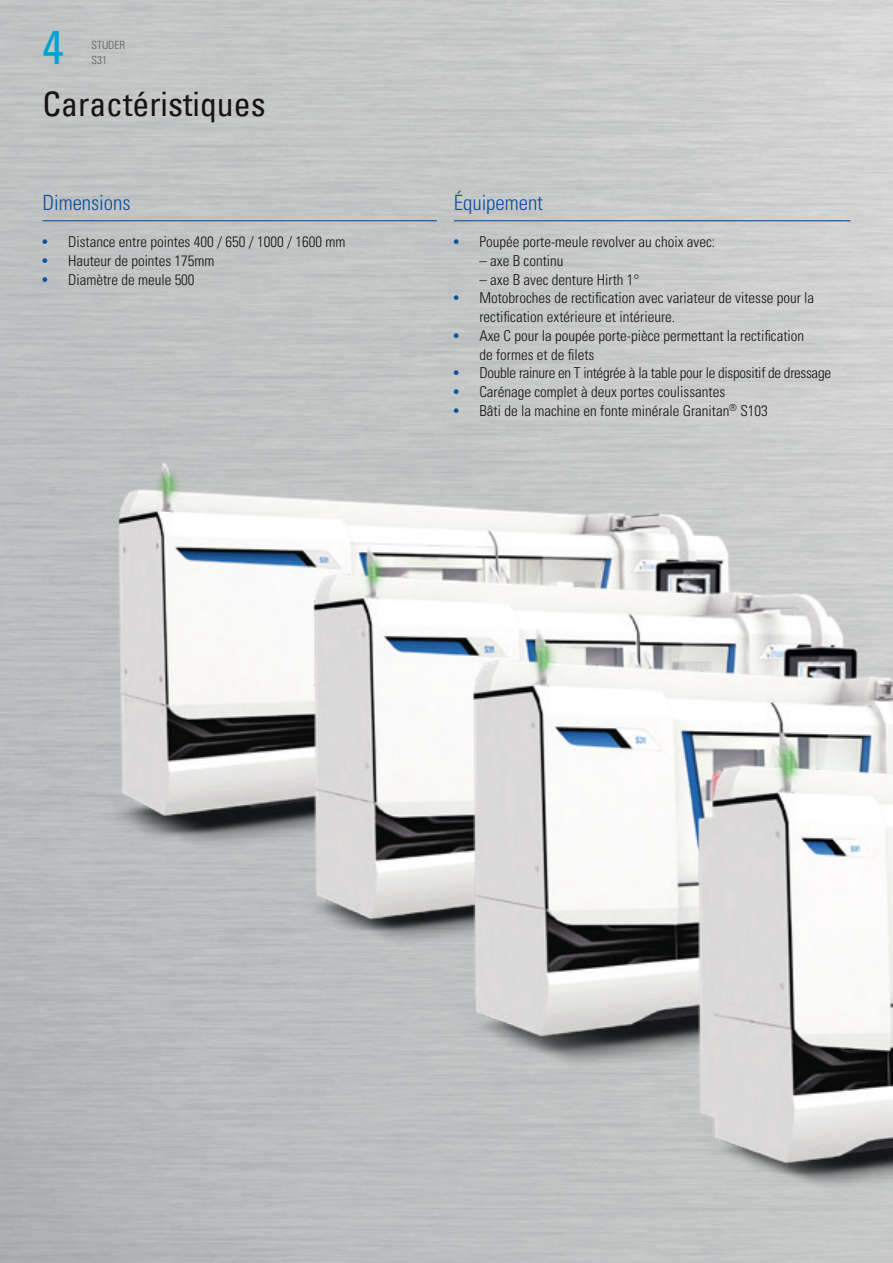
<style>
.page{position:relative;width:893px;height:1263px;background:#fff}
.page>*{position:absolute;margin:0;border:0;box-sizing:border-box;transform-origin:0 0}
.t1{font:condensed 48px "Univers Com 57";color:#00a3d3}
.t2{font:condensed 33.75px "Univers Com 57";color:#131413}
.t3{font:300 condensed 21px "Univers LT Std";letter-spacing:-.005em;color:#0d509d}
.t4{font:300 condensed 15px/18.8px "Univers LT Std";color:#131413}
.t5{font:300 condensed 15px "Univers LT Std";letter-spacing:-.02em;color:#131413}
.t6{font:300 condensed 11.25px/15px "Univers LT Std";color:#5a5a5a}
.s1{font-family:"Univers Com 57";font-weight:400;color:#0d509d}
</style>
<div class="page">
<img style="left:104px;top:444px;width:645px;height:442px">
<img style="left:201px;top:510px;width:692px;height:492px">
<img style="left:288px;top:592px;width:605px;height:555px">
<img style="left:534px;top:705px;width:359px;height:558px">
<hr style="left:43px;top:220px;width:394px;height:1px;background:#0d509d">
<hr style="left:454px;top:220px;width:396px;height:1px;background:#0d509d">
<h1 class="t1" style="left:43px;top:17px;width:23px">4</h1>
<p class="t6" style="left:91px;top:37px;width:35px">STUDER<br>S31</p>
<h2 class="t2" style="left:43px;top:82px;width:225px">Caractéristiques</h2>
<h3 class="t3" style="left:43px;top:190px;width:90px">Dimensions</h3>
<p class="t4" style="left:43px;top:232px;width:304px"><span class="s1">•</span> Distance entre pointes 400 / 650 / 1000 / 1600 mm</p>
<p class="t4" style="left:43px;top:251px;width:174px"><span class="s1">•</span> Hauteur de pointes 175mm</p>
<p class="t4" style="left:43px;top:270px;width:154px"><span class="s1">•</span> Diamètre de meule 500</p>
<h3 class="t3" style="left:454px;top:190px;width:91px">Équipement</h3>
<p class="t4" style="left:454px;top:232px;width:263px"><span class="s1">•</span> Poupée porte-meule revolver au choix avec:</p>
<p class="t4" style="left:479px;top:251px;width:86px">– axe B continu</p>
<p class="t4" style="left:479px;top:270px;width:162px">– axe B avec denture Hirth 1°</p>
<p class="t4" style="left:479px;top:289px;width:336px;text-indent:-26px"><span class="s1">•</span> Motobroches de rectification avec variateur de vitesse pour la rectification extérieure et intérieure.</p>
<p class="t4" style="left:479px;top:326px;width:326px;text-indent:-26px"><span class="s1">•</span> Axe C pour la poupée porte-pièce permettant la rectification de formes et de filets</p>
<p class="t5" style="left:454px;top:364px;width:379px"><span class="s1">•</span> Double rainure en T intégrée à la table pour le dispositif de dressage</p>
<p class="t4" style="left:454px;top:382px;width:273px"><span class="s1">•</span> Carénage complet à deux portes coulissantes</p>
<p class="t4" style="left:454px;top:401px;width:315px"><span class="s1">•</span> Bâti de la machine en fonte minérale Granitan<sup>®</sup> S103</p>
</div>
